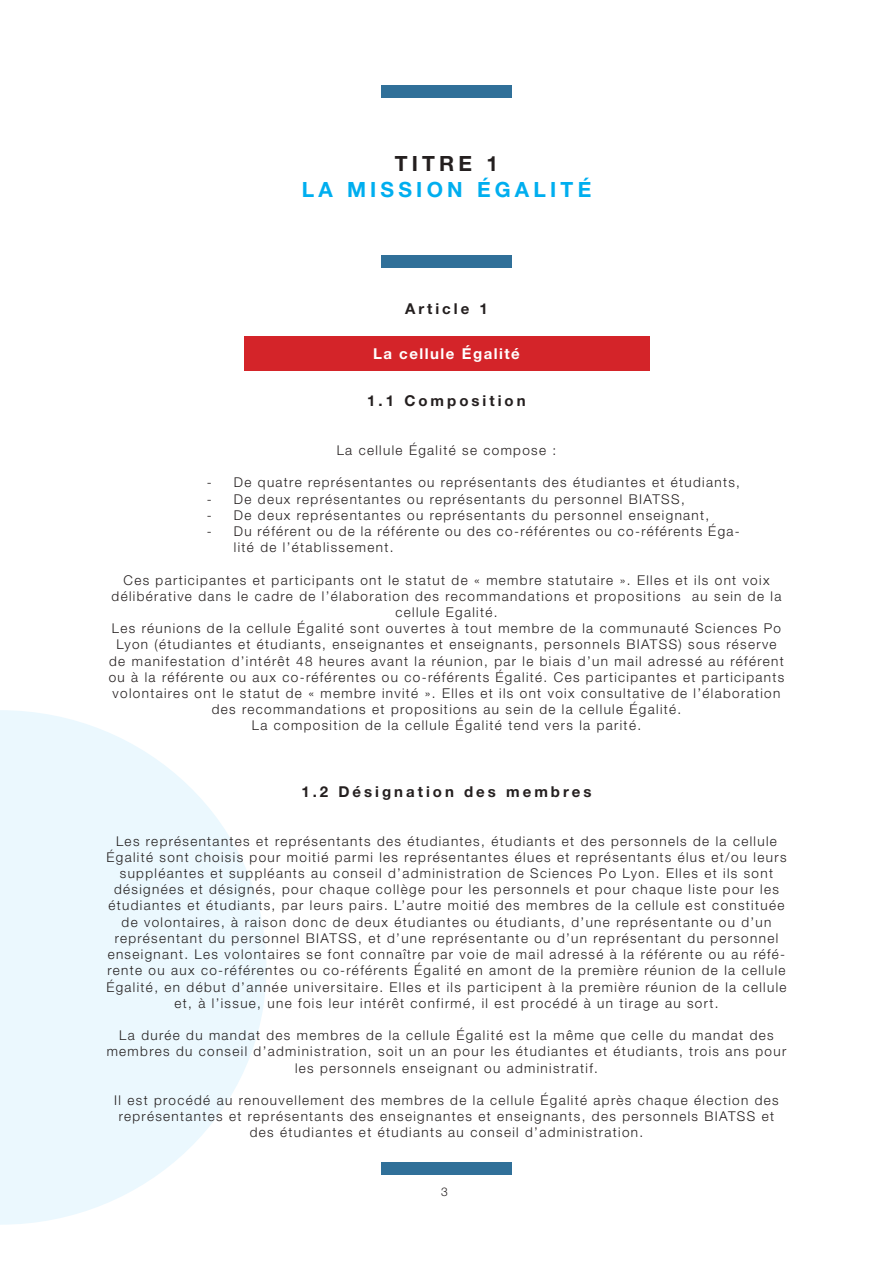
<style>
.page{position:relative;width:893px;height:1263px;background:#fff}
.page>*{position:absolute;margin:0;border:0;box-sizing:border-box;transform-origin:0 0}
.t1{font:700 21px "Helvetica Neue LT Pro";letter-spacing:.2em;color:#00aeef}
.t2{font:700 21px "Helvetica Neue LT Pro";letter-spacing:.2em;color:#241f1f}
.t3{font:700 15px "Helvetica Neue LT Pro";letter-spacing:.2em;color:#241f1f}
.t4{font:700 15px "Helvetica Neue LT Pro";letter-spacing:.1em;color:#fff}
.t5{font:300 13.5px/16.2px "Helvetica Neue LT Pro";letter-spacing:.1em;color:#241f1f;text-align:center}
.t6{font:300 12px "Helvetica Neue LT Pro";color:#241f1f}
</style>
<div class="page">
<svg style="left:0;top:710px;width:266px;height:515px;fill:#ebf8fe"></svg>
<div style="left:244px;top:337px;width:405px;height:34px;background:#d42429"></div>
<div style="left:381px;top:255px;width:131px;height:13px;background:#307099"></div>
<div style="left:381px;top:85px;width:131px;height:13px;background:#307099"></div>
<div style="left:381px;top:1162px;width:131px;height:13px;background:#307099"></div>
<h1 class="t2" style="left:395px;top:151px;width:105px">TITRE 1</h1>
<h1 class="t1" style="left:302px;top:176px;width:291px">LA MISSION ÉGALITÉ</h1>
<p class="t3" style="left:405px;top:300px;width:84px">Article 1</p>
<p class="t4" style="left:373px;top:344px;width:148px">La cellule Égalité</p>
<p class="t3" style="left:367px;top:392px;width:160px">1.1 Composition</p>
<p class="t5" style="left:337px;top:442px;width:221px">La cellule Égalité se compose :</p>
<p class="t5" style="left:207px;top:474px;width:535px">- De quatre représentantes ou représentants des étudiantes et étudiants,</p>
<p class="t5" style="left:207px;top:490px;width:479px">- De deux représentantes ou représentants du personnel BIATSS,</p>
<p class="t5" style="left:207px;top:507px;width:504px">- De deux représentantes ou représentants du personnel enseignant,</p>
<p class="t5" style="left:234px;top:523px;width:507px;text-align:left;text-indent:-27px">- Du référent ou de la référente ou des co-référentes ou co-référents Éga&shy;lité de l’établissement.</p>
<p class="t5" style="left:109px;top:571px;width:677px">Ces participantes et participants ont le statut de « membre statutaire ». Elles et ils ont voix délibérative dans le cadre de l’élaboration des recommandations et propositions au sein de la cellule Egalité.<br>Les réunions de la cellule Égalité sont ouvertes à tout membre de la communauté Sciences Po Lyon (étudiantes et étudiants, enseignantes et enseignants, personnels BIATSS) sous réserve de manifestation d’intérêt 48 heures avant la réunion, par le biais d’un mail adressé au référent ou à la référente ou aux co-référentes ou co-référents Égalité. Ces participantes et participants volontaires ont le statut de « membre invité ». Elles et ils ont voix consultative de l’élaboration des recommandations et propositions au sein de la cellule Égalité.<br>La composition de la cellule Égalité tend vers la parité.</p>
<p class="t3" style="left:301px;top:782px;width:292px">1.2 Désignation des membres</p>
<p class="t5" style="left:106px;top:832px;width:682px">Les représentantes et représentants des étudiantes, étudiants et des personnels de la cellule Égalité sont choisis pour moitié parmi les représentantes élues et représentants élus et/ou leurs suppléantes et suppléants au conseil d’administration de Sciences Po Lyon. Elles et ils sont désignées et désignés, pour chaque collège pour les personnels et pour chaque liste pour les étudiantes et étudiants, par leurs pairs. L’autre moitié des membres de la cellule est constituée de volontaires, à raison donc de deux étudiantes ou étudiants, d’une représentante ou d’un représentant du personnel BIATSS, et d’une représentante ou d’un représentant du personnel enseignant. Les volontaires se font connaître par voie de mail adressé à la référente ou au réfé&shy;rente ou aux co-référentes ou co-référents Égalité en amont de la première réunion de la cellule Égalité, en début d’année universitaire. Elles et ils participent à la première réunion de la cellule et, à l’issue, une fois leur intérêt confirmé, il est procédé à un tirage au sort.</p>
<p class="t5" style="left:107px;top:1027px;width:681px">La durée du mandat des membres de la cellule Égalité est la même que celle du mandat des membres du conseil d’administration, soit un an pour les étudiantes et étudiants, trois ans pour les personnels enseignant ou administratif.</p>
<p class="t5" style="left:114px;top:1092px;width:666px">Il est procédé au renouvellement des membres de la cellule Égalité après chaque élection des représentantes et représentants des enseignantes et enseignants, des personnels BIATSS et des étudiantes et étudiants au conseil d’administration.</p>
<p class="t6" style="left:441px;top:1184px;width:8px">3</p>
</div>
